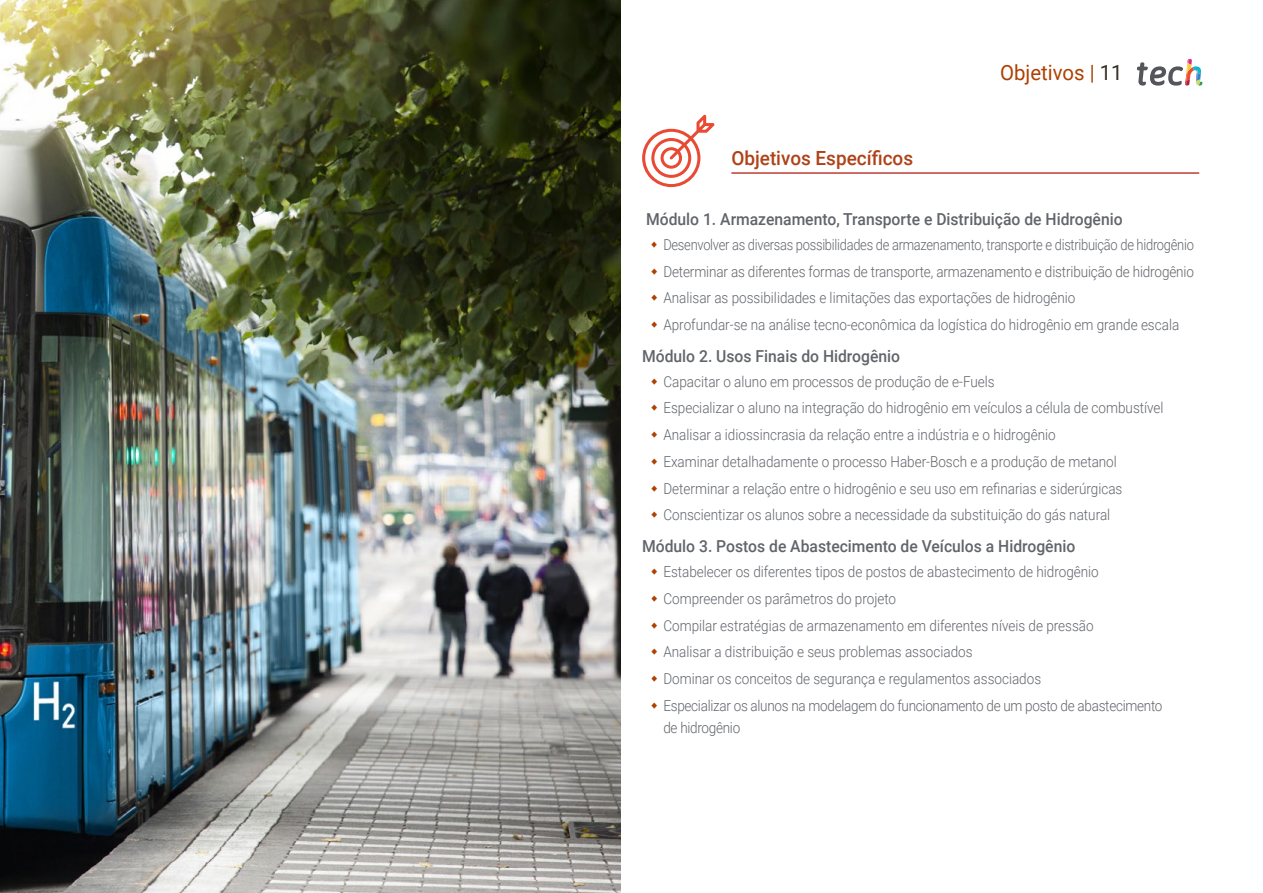
<style>
.page{position:relative;width:1263px;height:893px;background:#fff}
.page>*{position:absolute;margin:0;border:0;box-sizing:border-box;transform-origin:0 0}
.t1{font:21px "Roboto";color:#ae4000}
.t2{font:500 19.5px "Roboto";color:#b04117}
.t3{font:500 16.5px "Roboto";color:#61646a;scale:.95 1}
.t4{font:300 15px/26.7px "Roboto";color:#61646a;scale:.9 1}
.t5{font:300 15px/26.7px "Roboto";color:#61646a;scale:.86 1}
.t6{font:300 15px "Roboto";letter-spacing:-.02em;color:#61646a;scale:.9 1}
.s1{color:#312e20}
</style>
<div class="page">
<svg style="left:1137px;top:59px;width:65px;height:27px"></svg>
<img style="left:0;top:0;width:621px;height:893px">
<hr style="left:731px;top:173px;width:468px;height:1px;background:#b04117">
<svg style="left:642px;top:115px;width:72px;height:72px"></svg>
<h2 class="t2" style="left:731px;top:144px;width:183px">Objetivos Específicos</h2>
<h1 class="t1" style="left:1000px;top:57px;width:124px">Objetivos | <span class="s1">11</span></h1>
<p class="t3" style="left:646px;top:208px;width:503px">Módulo 1. Armazenamento, Transporte e Distribuição de Hidrogênio</p>
<p class="t5" style="left:663px;top:230px;width:618px">Desenvolver as diversas possibilidades de armazenamento, transporte e distribuição de hidrogênio Determinar as diferentes formas de transporte, armazenamento e distribuição de hidrogênio Analisar as possibilidades e limitações das exportações de hidrogênio<br>Aprofundar-se na análise tecno-econômica da logística do hidrogênio em grande escala</p>
<p class="t3" style="left:642px;top:345px;width:273px">Módulo 2. Usos Finais do Hidrogênio</p>
<p class="t4" style="left:663px;top:367px;width:557px">Capacitar o aluno em processos de produção de e-Fuels<br>Especializar o aluno na integração do hidrogênio em veículos a célula de combustível Analisar a idiossincrasia da relação entre a indústria e o hidrogênio<br>Examinar detalhadamente o processo Haber-Bosch e a produção de metanol Determinar a relação entre o hidrogênio e seu uso em refinarias e siderúrgicas Conscientizar os alunos sobre a necessidade da substituição do gás natural</p>
<p class="t3" style="left:642px;top:535px;width:457px">Módulo 3. Postos de Abastecimento de Veículos a Hidrogênio</p>
<p class="t4" style="left:663px;top:558px;width:556px">Estabelecer os diferentes tipos de postos de abastecimento de hidrogênio Compreender os parâmetros do projeto<br>Compilar estratégias de armazenamento em diferentes níveis de pressão<br>Analisar a distribuição e seus problemas associados<br>Dominar os conceitos de segurança e regulamentos associados<br>Especializar os alunos na modelagem do funcionamento de um posto de abastecimento</p>
<p class="t6" style="left:663px;top:717px;width:87px">de hidrogênio</p>
</div>
